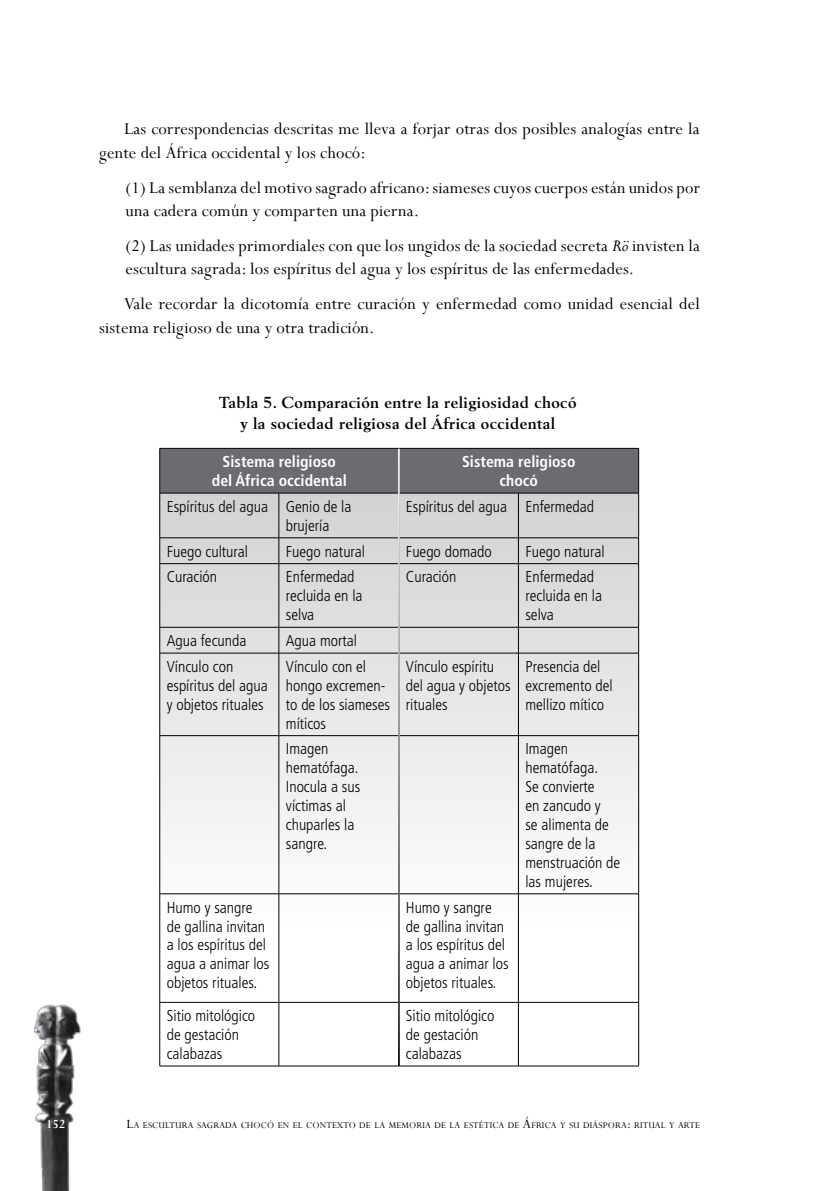
<style>
.page{position:relative;width:819px;height:1191px;background:#fff}
.page>*{position:absolute;margin:0;border:0;box-sizing:border-box;transform-origin:0 0}
.t1{font:18.38px/23.6px "Perpetua";letter-spacing:.01em;color:#000}
.t2{font:300 condensed 15.75px/18.9px "Frutiger LT Std";color:#000}
.t3{font:700 15.75px/21px "Berling LT Std";letter-spacing:.025em;color:#000;text-align:center}
.t4{font:700 condensed 15.75px/18.9px "Frutiger LT Std";color:#fff;text-align:center}
.t5{font:700 14px "Perpetua";color:#fff;scale:.9 1}
.t6{font:9.8px "Perpetua";letter-spacing:.015em;color:#000}
.s1{font-style:italic}
.s2{font-size:14px}
</style>
<div class="page">
<div style="left:159px;top:493px;width:479px;height:573px;background:linear-gradient(to bottom,#d3d5d6,#fff)"></div>
<div style="left:160px;top:449px;width:478px;height:44px;background:#6b6c6f"></div>
<hr style="left:159px;top:448px;width:120px;height:1px;background:#000">
<hr style="left:159px;top:448px;width:1px;height:45px;background:#000">
<hr style="left:279px;top:448px;width:120px;height:1px;background:#000">
<hr style="left:399px;top:448px;width:119px;height:1px;background:#000">
<hr style="left:518px;top:448px;width:121px;height:1px;background:#000">
<hr style="left:638px;top:448px;width:1px;height:45px;background:#000">
<hr style="left:159px;top:493px;width:120px;height:1px;background:#000">
<hr style="left:159px;top:493px;width:1px;height:44px;background:#000">
<hr style="left:279px;top:493px;width:120px;height:1px;background:#000">
<hr style="left:278px;top:493px;width:1px;height:44px;background:#000">
<hr style="left:399px;top:493px;width:119px;height:1px;background:#000">
<hr style="left:518px;top:493px;width:121px;height:1px;background:#000">
<hr style="left:518px;top:493px;width:1px;height:44px;background:#000">
<hr style="left:638px;top:493px;width:1px;height:44px;background:#000">
<hr style="left:159px;top:537px;width:120px;height:1px;background:#000">
<svg style="left:159px;top:538px;width:1px;height:25px"></svg>
<hr style="left:279px;top:537px;width:120px;height:1px;background:#000">
<svg style="left:278px;top:538px;width:1px;height:25px"></svg>
<hr style="left:399px;top:537px;width:119px;height:1px;background:#000">
<hr style="left:518px;top:537px;width:121px;height:1px;background:#000">
<svg style="left:518px;top:538px;width:1px;height:25px"></svg>
<svg style="left:638px;top:538px;width:1px;height:25px"></svg>
<hr style="left:159px;top:563px;width:120px;height:1px;background:#000">
<hr style="left:159px;top:564px;width:1px;height:63px;background:#000">
<hr style="left:279px;top:563px;width:120px;height:1px;background:#000">
<hr style="left:278px;top:564px;width:1px;height:63px;background:#000">
<hr style="left:399px;top:563px;width:119px;height:1px;background:#000">
<hr style="left:518px;top:563px;width:121px;height:1px;background:#000">
<hr style="left:518px;top:564px;width:1px;height:63px;background:#000">
<hr style="left:638px;top:564px;width:1px;height:63px;background:#000">
<hr style="left:159px;top:627px;width:120px;height:1px;background:#000">
<svg style="left:159px;top:627px;width:1px;height:26px"></svg>
<hr style="left:279px;top:627px;width:120px;height:1px;background:#000">
<svg style="left:278px;top:627px;width:1px;height:26px"></svg>
<hr style="left:399px;top:627px;width:119px;height:1px;background:#000">
<hr style="left:518px;top:627px;width:121px;height:1px;background:#000">
<svg style="left:518px;top:627px;width:1px;height:26px"></svg>
<svg style="left:638px;top:627px;width:1px;height:26px"></svg>
<hr style="left:159px;top:653px;width:120px;height:1px;background:#000">
<hr style="left:159px;top:653px;width:1px;height:82px;background:#000">
<hr style="left:279px;top:653px;width:120px;height:1px;background:#000">
<hr style="left:278px;top:653px;width:1px;height:82px;background:#000">
<hr style="left:399px;top:653px;width:119px;height:1px;background:#000">
<hr style="left:518px;top:653px;width:121px;height:1px;background:#000">
<hr style="left:518px;top:653px;width:1px;height:82px;background:#000">
<hr style="left:638px;top:653px;width:1px;height:82px;background:#000">
<hr style="left:159px;top:735px;width:120px;height:1px;background:#000">
<hr style="left:159px;top:736px;width:1px;height:157px;background:#000">
<hr style="left:279px;top:735px;width:120px;height:1px;background:#000">
<hr style="left:278px;top:736px;width:1px;height:157px;background:#000">
<hr style="left:399px;top:735px;width:119px;height:1px;background:#000">
<hr style="left:518px;top:735px;width:121px;height:1px;background:#000">
<hr style="left:518px;top:736px;width:1px;height:157px;background:#000">
<hr style="left:638px;top:736px;width:1px;height:157px;background:#000">
<hr style="left:159px;top:893px;width:120px;height:1px;background:#000">
<hr style="left:159px;top:894px;width:1px;height:108px;background:#000">
<hr style="left:279px;top:893px;width:120px;height:1px;background:#000">
<hr style="left:278px;top:894px;width:1px;height:108px;background:#000">
<hr style="left:399px;top:893px;width:119px;height:1px;background:#000">
<hr style="left:518px;top:893px;width:121px;height:1px;background:#000">
<hr style="left:518px;top:894px;width:1px;height:108px;background:#000">
<hr style="left:638px;top:894px;width:1px;height:108px;background:#000">
<hr style="left:159px;top:1002px;width:120px;height:1px;background:#000">
<hr style="left:159px;top:1002px;width:1px;height:63px;background:#000">
<hr style="left:279px;top:1002px;width:120px;height:1px;background:#000">
<hr style="left:278px;top:1002px;width:1px;height:63px;background:#000">
<hr style="left:399px;top:1002px;width:119px;height:1px;background:#000">
<hr style="left:518px;top:1002px;width:121px;height:1px;background:#000">
<hr style="left:518px;top:1002px;width:1px;height:63px;background:#000">
<hr style="left:638px;top:1002px;width:1px;height:63px;background:#000">
<hr style="left:159px;top:1065px;width:120px;height:1px;background:#000">
<hr style="left:279px;top:1065px;width:120px;height:1px;background:#000">
<hr style="left:399px;top:1065px;width:119px;height:1px;background:#000">
<hr style="left:518px;top:1065px;width:121px;height:1px;background:#000">
<hr style="left:398px;top:448px;width:2px;height:617px;background:#fff">
<img style="left:34px;top:1004px;width:47px;height:187px">
<p class="t1" style="left:99px;top:117px;width:602px;text-indent:25px">Las correspondencias descritas me lleva a forjar otras dos posibles analogías entre la gente del África occidental y los chocó:</p>
<p class="t1" style="left:125px;top:175px;width:576px">(1) La semblanza del motivo sagrado africano: siameses cuyos cuerpos están unidos por una cadera común y comparten una pierna.</p>
<p class="t1" style="left:125px;top:233px;width:575px">(2) Las unidades primordiales con que los ungidos de la sociedad secreta <span class="s1">Rö</span> invisten la escultura sagrada: los espíritus del agua y los espíritus de las enfermedades.</p>
<p class="t1" style="left:99px;top:291px;width:602px;text-indent:25px">Vale recordar la dicotomía entre curación y enfermedad como unidad esencial del sistema religioso de una y otra tradición.</p>
<p class="t3" style="left:219px;top:392px;width:359px">Tabla 5. Comparación entre la religiosidad chocó y la sociedad religiosa del África occidental</p>
<p class="t4" style="left:212px;top:452px;width:136px">Sistema religioso del África occidental</p>
<p class="t4" style="left:462px;top:452px;width:115px">Sistema religioso chocó</p>
<p class="t2" style="left:286px;top:497px;width:67px;text-indent:-119px">Espíritus del agua Genio de la brujería</p>
<p class="t2" style="left:406px;top:497px;width:189px">Espíritus del agua Enfermedad</p>
<p class="t2" style="left:167px;top:542px;width:83px">Fuego cultural</p>
<p class="t2" style="left:286px;top:542px;width:81px">Fuego natural</p>
<p class="t2" style="left:406px;top:542px;width:87px">Fuego domado</p>
<p class="t2" style="left:525px;top:542px;width:81px">Fuego natural</p>
<p class="t2" style="left:167px;top:568px;width:52px">Curación</p>
<p class="t2" style="left:286px;top:568px;width:78px">Enfermedad recluida en la selva</p>
<p class="t2" style="left:406px;top:568px;width:52px">Curación</p>
<p class="t2" style="left:525px;top:568px;width:78px">Enfermedad recluida en la selva</p>
<p class="t2" style="left:167px;top:631px;width:81px">Agua fecunda</p>
<p class="t2" style="left:286px;top:631px;width:73px">Agua mortal</p>
<p class="t2" style="left:167px;top:657px;width:102px">Vínculo con espíritus del agua y objetos rituales</p>
<p class="t2" style="left:286px;top:657px;width:106px">Vínculo con el hongo excremen&shy;to de los siameses míticos</p>
<p class="t2" style="left:406px;top:657px;width:106px">Vínculo espíritu del agua y objetos rituales</p>
<p class="t2" style="left:525px;top:657px;width:89px">Presencia del excremento del mellizo mítico</p>
<p class="t2" style="left:286px;top:740px;width:76px">Imagen hematófaga.<br>Inocula a sus víctimas al chuparles la sangre.</p>
<p class="t2" style="left:525px;top:740px;width:96px">Imagen hematófaga.<br>Se convierte<br>en zancudo y<br>se alimenta de sangre de la menstruación de las mujeres.</p>
<p class="t2" style="left:167px;top:898px;width:104px">Humo y sangre de gallina invitan a los espíritus del agua a animar los objetos rituales.</p>
<p class="t2" style="left:406px;top:898px;width:104px">Humo y sangre de gallina invitan a los espíritus del agua a animar los objetos rituales.</p>
<p class="t2" style="left:167px;top:1006px;width:90px">Sitio mitológico de gestación calabazas</p>
<p class="t2" style="left:406px;top:1006px;width:90px">Sitio mitológico de gestación calabazas</p>
<p class="t5" style="left:46px;top:1115px;width:22px">152</p>
<p class="t6" style="left:126px;top:1119px;width:575px"><span class="s2">L</span>a escultura sagrada chocó en el contexto de la memoria de la estética de <span class="s2">Á</span>frica y su diáspora<span class="s2">:</span> ritual y arte</p>
</div>
